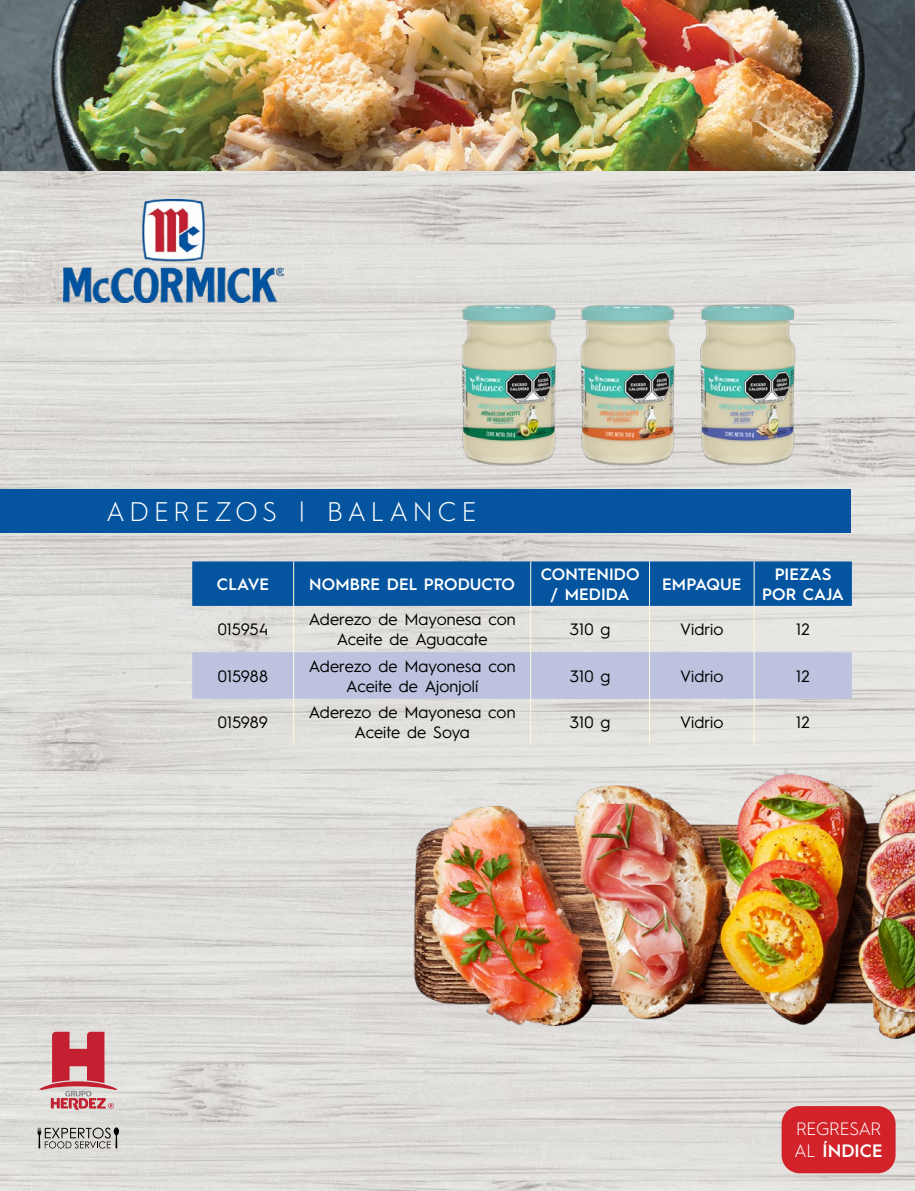
<style>
.page{position:relative;width:915px;height:1191px;background:#fff}
.page>*{position:absolute;margin:0;border:0;box-sizing:border-box;transform-origin:0 0}
.t1{font:300 27px "Hurme Geometric Sans 1";letter-spacing:.185em;color:#fff}
.t2{font:300 18px/21.6px "Hurme Geometric Sans 1";letter-spacing:-.015em;color:#fff}
.t3{font:16.5px/19.8px "Hurme Geometric Sans 1";color:#000;text-align:center}
.t4{font:600 16.5px/19.8px "Hurme Geometric Sans 1";letter-spacing:.005em;color:#fff;text-align:center}
.s1{font-weight:600}
</style>
<div class="page">
<img style="left:0;top:170px;width:914px;height:1021px">
<div style="left:0;top:489px;width:851px;height:43px;background:#04549f"></div>
<img style="left:64px;top:199px;width:219px;height:104px">
<svg style="left:37px;top:1127px;width:82px;height:21px;background:#a8a7a4"></svg>
<svg style="left:39px;top:1031px;width:78px;height:79px;background:#d1888e"></svg>
<div style="left:781px;top:1106px;width:114px;height:67px;background:#d2232a;border-radius:18px"></div>
<div style="left:192px;top:561px;width:659px;height:45px;background:#04549f"></div>
<div style="left:192px;top:652px;width:659px;height:47px;background:#bdc3df"></div>
<hr style="left:293px;top:561px;width:1px;height:45px;background:#fdfbe1">
<hr style="left:530px;top:561px;width:1px;height:45px;background:#fdfbe1">
<hr style="left:649px;top:561px;width:1px;height:45px;background:#fdfbe1">
<hr style="left:753px;top:561px;width:1px;height:45px;background:#fdfbe1">
<hr style="left:293px;top:606px;width:1px;height:46px;background:#fdfbe1">
<hr style="left:530px;top:606px;width:1px;height:46px;background:#fdfbe1">
<hr style="left:293px;top:652px;width:1px;height:47px;background:#fdfbe1">
<hr style="left:530px;top:652px;width:1px;height:47px;background:#fdfbe1">
<hr style="left:293px;top:699px;width:1px;height:46px;background:#fdfbe1">
<hr style="left:530px;top:699px;width:1px;height:46px;background:#fdfbe1">
<hr style="left:649px;top:606px;width:1px;height:46px;background:#fdfbe1">
<hr style="left:753px;top:606px;width:1px;height:46px;background:#fdfbe1">
<hr style="left:649px;top:652px;width:1px;height:47px;background:#fdfbe1">
<hr style="left:753px;top:652px;width:1px;height:47px;background:#fdfbe1">
<hr style="left:649px;top:699px;width:1px;height:46px;background:#fdfbe1">
<hr style="left:753px;top:699px;width:1px;height:46px;background:#fdfbe1">
<img style="left:0;top:0;width:914px;height:170px">
<img style="left:454px;top:302px;width:111px;height:166px">
<img style="left:573px;top:302px;width:106px;height:166px">
<img style="left:691px;top:302px;width:111px;height:166px">
<img style="left:408px;top:758px;width:506px;height:288px">
<h1 class="t1" style="left:106px;top:494px;width:371px">ADEREZOS | BALANCE</h1>
<p class="t4" style="left:217px;top:573px;width:53px">CLAVE</p>
<p class="t4" style="left:309px;top:573px;width:207px">NOMBRE DEL PRODUCTO</p>
<p class="t4" style="left:540px;top:563px;width:100px">CONTENIDO / MEDIDA</p>
<p class="t4" style="left:662px;top:573px;width:81px">EMPAQUE</p>
<p class="t4" style="left:761px;top:563px;width:83px">PIEZAS<br>POR CAJA</p>
<p class="t3" style="left:217px;top:618px;width:52px">015954</p>
<p class="t3" style="left:309px;top:608px;width:208px">Aderezo de Mayonesa con<br>Aceite de Aguacate</p>
<p class="t3" style="left:569px;top:618px;width:42px">310 g</p>
<p class="t3" style="left:680px;top:618px;width:45px">Vidrio</p>
<p class="t3" style="left:796px;top:618px;width:15px">12</p>
<p class="t3" style="left:218px;top:665px;width:52px">015988</p>
<p class="t3" style="left:308px;top:655px;width:208px">Aderezo de Mayonesa con<br>Aceite de Ajonjolí</p>
<p class="t3" style="left:569px;top:665px;width:42px">310 g</p>
<p class="t3" style="left:680px;top:665px;width:45px">Vidrio</p>
<p class="t3" style="left:796px;top:665px;width:15px">12</p>
<p class="t3" style="left:218px;top:711px;width:51px">015989</p>
<p class="t3" style="left:308px;top:701px;width:208px">Aderezo de Mayonesa con<br>Aceite de Soya</p>
<p class="t3" style="left:569px;top:711px;width:42px">310 g</p>
<p class="t3" style="left:680px;top:711px;width:45px">Vidrio</p>
<p class="t3" style="left:796px;top:711px;width:15px">12</p>
<p class="t2" style="left:794px;top:1117px;width:90px">REGRESAR<br>AL <span class="s1">ÍNDICE</span></p>
</div>
